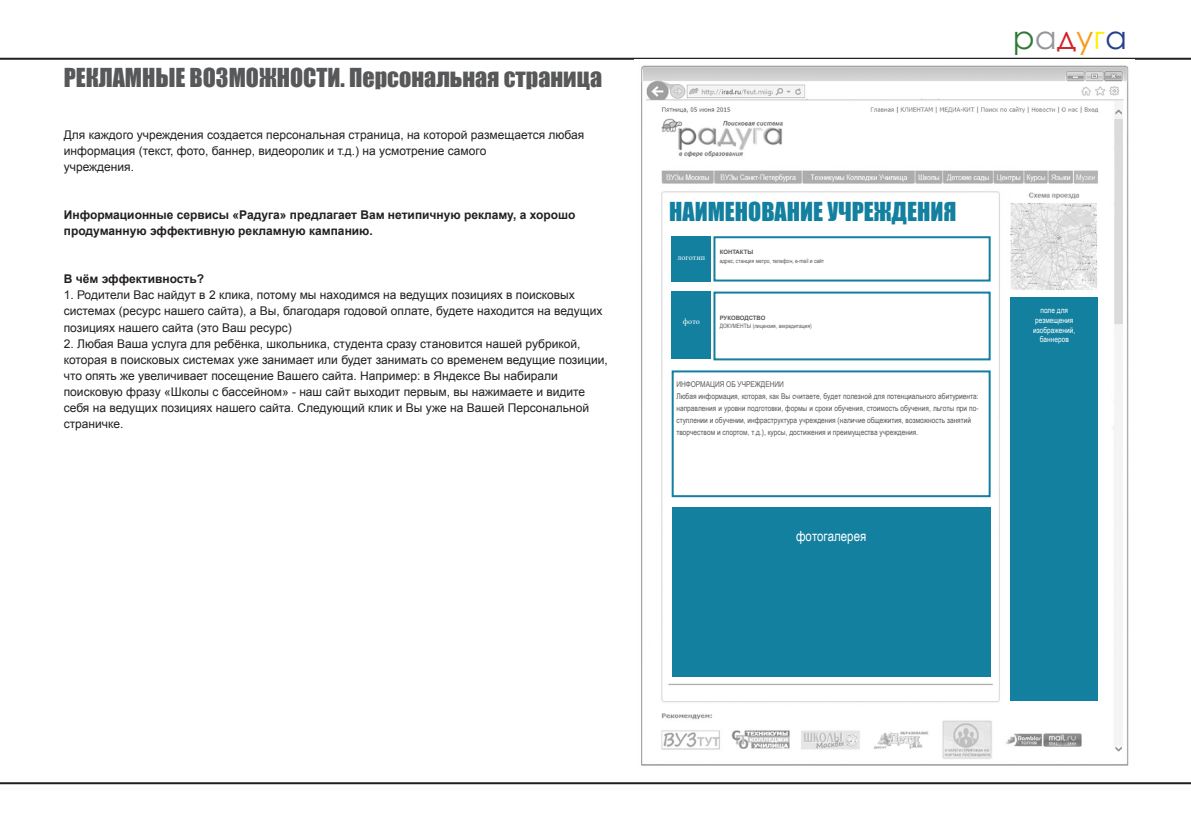
<style>
.page{position:relative;width:1191px;height:840px;background:#fff}
.page>*{position:absolute;margin:0;border:0;box-sizing:border-box;transform-origin:0 0}
.t1{font:32.2px "Century Gothic";color:#2f7a37}
.t2{font:24px "Impact";color:#57585a}
.t3{font:24px "Impact";color:#13809f}
.t4{font:14px "Arial Narrow";color:#fff}
.t5{font:12px/16px "Arial";color:#231f20}
.t6{font:700 12px "Arial";color:#231f20}
.t7{font:8px/12px "Arial Narrow";color:#57585a;text-align:justify}
.t8{font:8px "Arial Narrow";color:#fff}
.t9{font:8px "Minion Pro";color:#fff}
.t10{font:6px "Arial Narrow";color:#57585a}
.t11{font:700 6px "Arial";color:#57585a}
.s1{color:#939598}
.s2{color:#d1232a}
.s3{color:#f89a1c}
.s4{color:#fff101}
.s5{color:#253f8e}
</style>
<div class="page">
<hr style="left:0;top:58px;width:1191px;height:2px;background:#231f20">
<hr style="left:0;top:781px;width:1191px;height:2px;background:#231f20">
<img style="left:641px;top:65px;width:488px;height:701px">
<div style="left:713px;top:236px;width:277px;height:45px;border:2px solid #13809f"></div>
<div style="left:713px;top:291px;width:277px;height:69px;border:2px solid #13809f"></div>
<div style="left:671px;top:370px;width:319px;height:127px;border:2px solid #13809f"></div>
<div style="left:671px;top:236px;width:40px;height:45px;background:#13809f"></div>
<div style="left:671px;top:291px;width:40px;height:68px;background:#13809f"></div>
<div style="left:671px;top:507px;width:319px;height:169px;background:#13809f"></div>
<div style="left:1010px;top:297px;width:88px;height:403px;background:#13809f"></div>
<p class="t2" style="left:64px;top:59px;width:540px">РЕКЛАМНЫЕ ВОЗМОЖНОСТИ. Персональная страница</p>
<p class="t5" style="left:64px;top:127px;width:522px">Для каждого учреждения создается персональная страница, на которой размещается любая информация (текст, фото, баннер, видеоролик и т.д.) на усмотрение самого</p>
<p class="t5" style="left:64px;top:159px;width:72px">учреждения.</p>
<p class="t6" style="left:64px;top:207px;width:513px">Информационные сервисы «Радуга» предлагает Вам нетипичную рекламу, а хорошо</p>
<p class="t6" style="left:64px;top:223px;width:310px">продуманную эффективную рекламную кампанию.</p>
<p class="t6" style="left:64px;top:271px;width:142px">В чём эффективность?</p>
<p class="t5" style="left:64px;top:287px;width:512px">1. Родители Вас найдут в 2 клика, потому мы находимся на ведущих позициях в поисковых</p>
<p class="t5" style="left:64px;top:303px;width:540px">системах (ресурс нашего сайта), а Вы, благодаря годовой оплате, будете находится на ведущих позициях нашего сайта (это Ваш ресурс)</p>
<p class="t5" style="left:64px;top:335px;width:518px">2. Любая Ваша услуга для ребёнка, школьника, студента сразу становится нашей рубрикой,</p>
<p class="t5" style="left:64px;top:351px;width:545px">которая в поисковых системах уже занимает или будет занимать со временем ведущие позиции, что опять же увеличивает посещение Вашего сайта. Например: в Яндексе Вы набирали</p>
<p class="t5" style="left:64px;top:383px;width:527px">поисковую фразу «Школы с бассейном» - наш сайт выходит первым, вы нажимаете и видите себя на ведущих позициях нашего сайта. Следующий клик и Вы уже на Вашей Персональной страничке.</p>
<h1 class="t1" style="left:1013px;top:15px;width:116px">р<span class="s1">а</span><span class="s2">д</span><span class="s3">у</span><span class="s4">г</span><span class="s5">а</span></h1>
<p class="t3" style="left:669px;top:193px;width:289px">НАИМЕНОВАНИЕ УЧРЕЖДЕНИЯ</p>
<p class="t9" style="left:677px;top:252px;width:29px">логотип</p>
<p class="t11" style="left:719px;top:248px;width:35px">КОНТАКТЫ</p>
<p class="t10" style="left:719px;top:256px;width:106px">адрес, станция метро, телефон, e-mail и сайт</p>
<p class="t9" style="left:683px;top:316px;width:19px">фото</p>
<p class="t11" style="left:719px;top:314px;width:47px">РУКОВОДСТВО</p>
<p class="t10" style="left:719px;top:321px;width:93px">ДОКУМЕНТЫ (лицензия, аккредитация)</p>
<p class="t7" style="left:676px;top:378px;width:109px">ИНФОРМАЦИЯ ОБ УЧРЕЖДЕНИИ</p>
<p class="t7" style="left:676px;top:390px;width:304px">Любая информация, которая, как Вы считаете, будет полезной для потенциального абитуриента: направления и уровни подготовки, формы и сроки обучения, стоимость обучения, льготы при по&shy;ступлении и обучении, инфраструктура учреждения (наличие общежития, возможность занятий</p>
<p class="t7" style="left:676px;top:426px;width:243px">творчеством и спортом, т.д.), курсы, достижения и преимущества учреждения.</p>
<p class="t4" style="left:796px;top:525px;width:72px">фотогалерея</p>
<p class="t8" style="left:1040px;top:304px;width:29px">поле для</p>
<p class="t8" style="left:1035px;top:314px;width:40px">резмещения</p>
<p class="t8" style="left:1033px;top:324px;width:44px">изображений,</p>
<p class="t8" style="left:1039px;top:333px;width:31px">баннеров</p>
</div>
